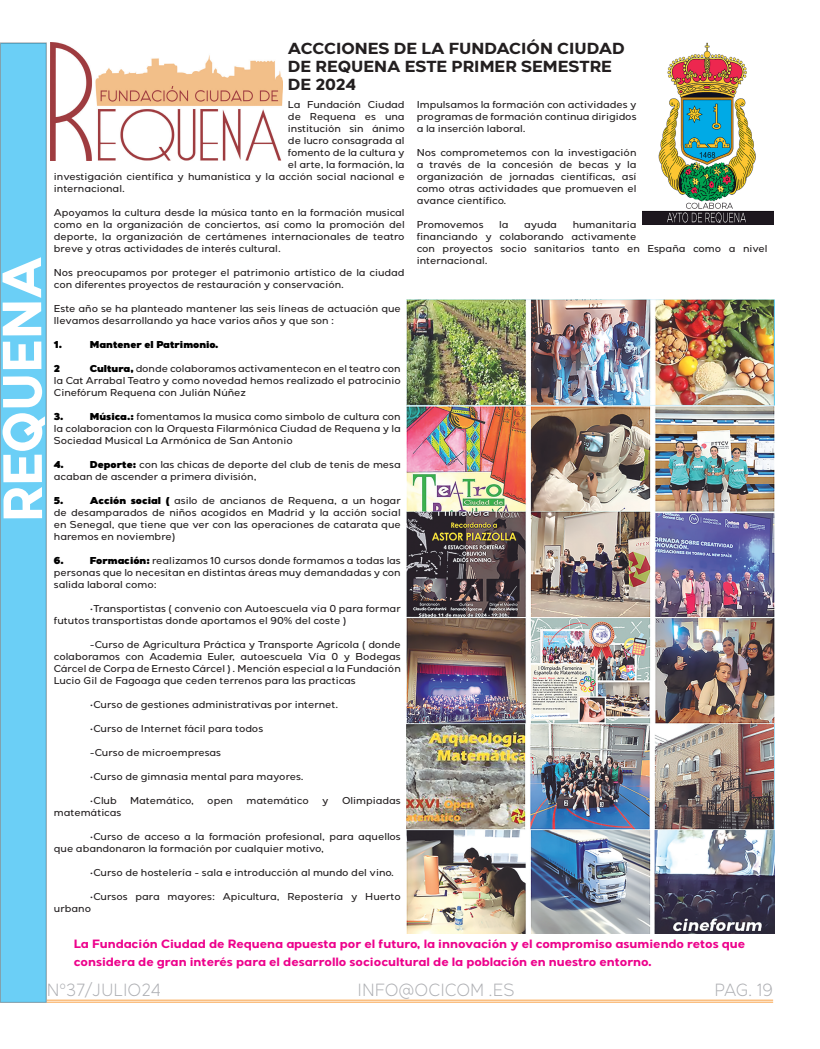
<style>
.page{position:relative;width:820px;height:1049px;background:#fff}
.page>*{position:absolute;margin:0;border:0;box-sizing:border-box;transform-origin:0 0}
.t1{font:700 55px "Giga Sans";letter-spacing:-.005em;color:#fff;scale:.91 1}
.t2{font:300 17.6px "Giga Sans";color:#aeafb3;scale:.91 1}
.t3{font:700 16px/18px "Giga Sans";color:#231f20}
.t4{font:700 12px/18px "Giga Sans";color:#ed028c}
.t5{font:500 10px/12px "Giga Sans";color:#231f20;text-align:justify}
.t6{font:900 10px "Giga Sans";color:#000}
.s1{font-weight:900;color:#000}
</style>
<div class="page">
<svg style="left:0;top:43px;width:47px;height:960px"></svg>
<div style="left:0;top:43px;width:46px;height:959px;background:#6bcff6"></div>
<hr style="left:47px;top:1000px;width:725px;height:1px;background:#f9a146">
<hr style="left:47px;top:1002px;width:725px;height:1px;background:#f9a146">
<img style="left:642px;top:43px;width:130px;height:181px">
<img style="left:50px;top:43px;width:232px;height:117px">
<img style="left:406px;top:300px;width:368px;height:633px">
<h1 class="t1" style="left:-11px;top:522px;width:293px;rotate:-90deg">REQUENA</h1>
<h3 class="t3" style="left:288px;top:39px;width:338px">ACCCIONES DE LA FUNDACIÓN CIUDAD<br>DE REQUENA ESTE PRIMER SEMESTRE<br>DE 2024</h3>
<p class="t5" style="left:288px;top:99px;width:118px">La Fundación Ciudad</p>
<p class="t5" style="left:288px;top:111px;width:118px">de Requena es una</p>
<p class="t5" style="left:288px;top:123px;width:118px">institución sin ánimo</p>
<p class="t5" style="left:288px;top:135px;width:118px">de lucro consagrada al</p>
<p class="t5" style="left:288px;top:147px;width:118px">fomento de la cultura y</p>
<p class="t5" style="left:288px;top:159px;width:118px">el arte, la formación, la</p>
<p class="t5" style="left:54px;top:171px;width:352px">investigación científica y humanística y la acción social nacional e</p>
<p class="t5" style="left:54px;top:183px;width:72px">internacional.</p>
<p class="t5" style="left:54px;top:207px;width:352px">Apoyamos la cultura desde la música tanto en la formación musical como en la organización de conciertos, así como la promoción del deporte, la organización de certámenes internacionales de teatro breve y otras actividades de interés cultural.</p>
<p class="t5" style="left:54px;top:267px;width:352px">Nos preocupamos por proteger el patrimonio artístico de la ciudad con diferentes proyectos de restauración y conservación.</p>
<p class="t5" style="left:416px;top:99px;width:221px">Impulsamos la formación con actividades y programas de formación continua dirigidos a la inserción laboral.</p>
<p class="t5" style="left:416px;top:147px;width:221px">Nos comprometemos con la investigación a través de la concesión de becas y la organización de jornadas científicas, así como otras actividades que promueven el avance científico.</p>
<p class="t5" style="left:416px;top:219px;width:68px">Promovemos</p>
<p class="t5" style="left:499px;top:219px;width:11px">la</p>
<p class="t5" style="left:524px;top:219px;width:34px">ayuda</p>
<p class="t5" style="left:416px;top:219px;width:352px;text-align:left;text-indent:156px">humanitaria<br>financiando y colaborando activamente<br>con proyectos socio sanitarios tanto en España como a nivel internacional.</p>
<p class="t5" style="left:54px;top:303px;width:348px">Este año se ha planteado mantener las seis líneas de actuación que llevamos desarrollando ya hace varios años y que son :</p>
<p class="t6" style="left:54px;top:338px;width:10px">1.</p>
<p class="t6" style="left:90px;top:338px;width:130px">Mantener el Patrimonio.</p>
<p class="t6" style="left:54px;top:362px;width:8px">2</p>
<p class="t5" style="left:54px;top:363px;width:348px;text-indent:36px"><span class="s1">Cultura,</span> donde colaboramos activamentecon en el teatro con la Cat Arrabal Teatro y como novedad hemos realizado el patrocinio Cinefórum Requena con Julián Núñez</p>
<p class="t6" style="left:54px;top:410px;width:11px">3.</p>
<p class="t5" style="left:54px;top:411px;width:348px;text-indent:36px"><span class="s1">Música.:</span> fomentamos la musica como simbolo de cultura con la colaboracion con la Orquesta Filarmónica Ciudad de Requena y la Sociedad Musical La Armónica de San Antonio</p>
<p class="t6" style="left:54px;top:458px;width:11px">4.</p>
<p class="t5" style="left:54px;top:459px;width:348px;text-indent:36px"><span class="s1">Deporte:</span> con las chicas de deporte del club de tenis de mesa acaban de ascender a primera división,</p>
<p class="t6" style="left:54px;top:494px;width:11px">5.</p>
<p class="t5" style="left:54px;top:495px;width:348px;text-indent:36px"><span class="s1">Acción social (</span> asilo de ancianos de Requena, a un hogar de desamparados de niños acogidos en Madrid y la acción social en Senegal, que tiene que ver con las operaciones de catarata que haremos en noviembre)</p>
<p class="t6" style="left:54px;top:554px;width:11px">6.</p>
<p class="t5" style="left:54px;top:555px;width:348px;text-indent:36px"><span class="s1">Formación:</span> realizamos 10 cursos donde formamos a todas las personas que lo necesitan en distintas áreas muy demandadas y con salida laboral como:</p>
<p class="t5" style="left:54px;top:603px;width:348px;text-indent:36px">•Transportistas ( convenio con Autoescuela vía 0 para formar fututos transportistas donde aportamos el 90% del coste )</p>
<p class="t5" style="left:54px;top:639px;width:348px;text-indent:36px">-Curso de Agricultura Práctica y Transporte Agrícola ( donde colaboramos con Academia Euler, autoescuela Vía 0 y Bodegas Cárcel de Corpa de Ernesto Cárcel ) . Mención especial a la Fundación Lucio Gil de Fagoaga que ceden terrenos para las practicas</p>
<p class="t5" style="left:90px;top:699px;width:250px">•Curso de gestiones administrativas por internet.</p>
<p class="t5" style="left:90px;top:723px;width:175px">•Curso de Internet fácil para todos</p>
<p class="t5" style="left:90px;top:747px;width:133px">-Curso de microempresas</p>
<p class="t5" style="left:90px;top:771px;width:215px">•Curso de gimnasia mental para mayores.</p>
<p class="t5" style="left:90px;top:795px;width:28px">•Club</p>
<p class="t5" style="left:130px;top:795px;width:65px">Matemático,</p>
<p class="t5" style="left:207px;top:795px;width:27px">open</p>
<p class="t5" style="left:246px;top:795px;width:64px">matemático</p>
<p class="t5" style="left:322px;top:795px;width:8px">y</p>
<p class="t5" style="left:342px;top:795px;width:60px">Olimpiadas</p>
<p class="t5" style="left:54px;top:807px;width:69px">matemáticas</p>
<p class="t5" style="left:54px;top:831px;width:348px;text-indent:36px">•Curso de acceso a la formación profesional, para aquellos que abandonaron la formación por cualquier motivo,</p>
<p class="t5" style="left:90px;top:867px;width:305px">•Curso de hostelería - sala e introducción al mundo del vino.</p>
<p class="t5" style="left:54px;top:891px;width:348px;text-indent:36px">•Cursos para mayores: Apicultura, Repostería y Huerto urbano</p>
<p class="t4" style="left:74px;top:935px;width:672px">La Fundación Ciudad de Requena apuesta por el futuro, la innovación y el compromiso asumiendo retos que considera de gran interés para el desarrollo sociocultural de la población en nuestro entorno.</p>
<h2 class="t2" style="left:47px;top:980px;width:126px">Nº37/JULIO24</h2>
<h2 class="t2" style="left:357px;top:980px;width:174px">INFO@OCICOM .ES</h2>
<h2 class="t2" style="left:714px;top:980px;width:66px">PAG. 19</h2>
</div>
